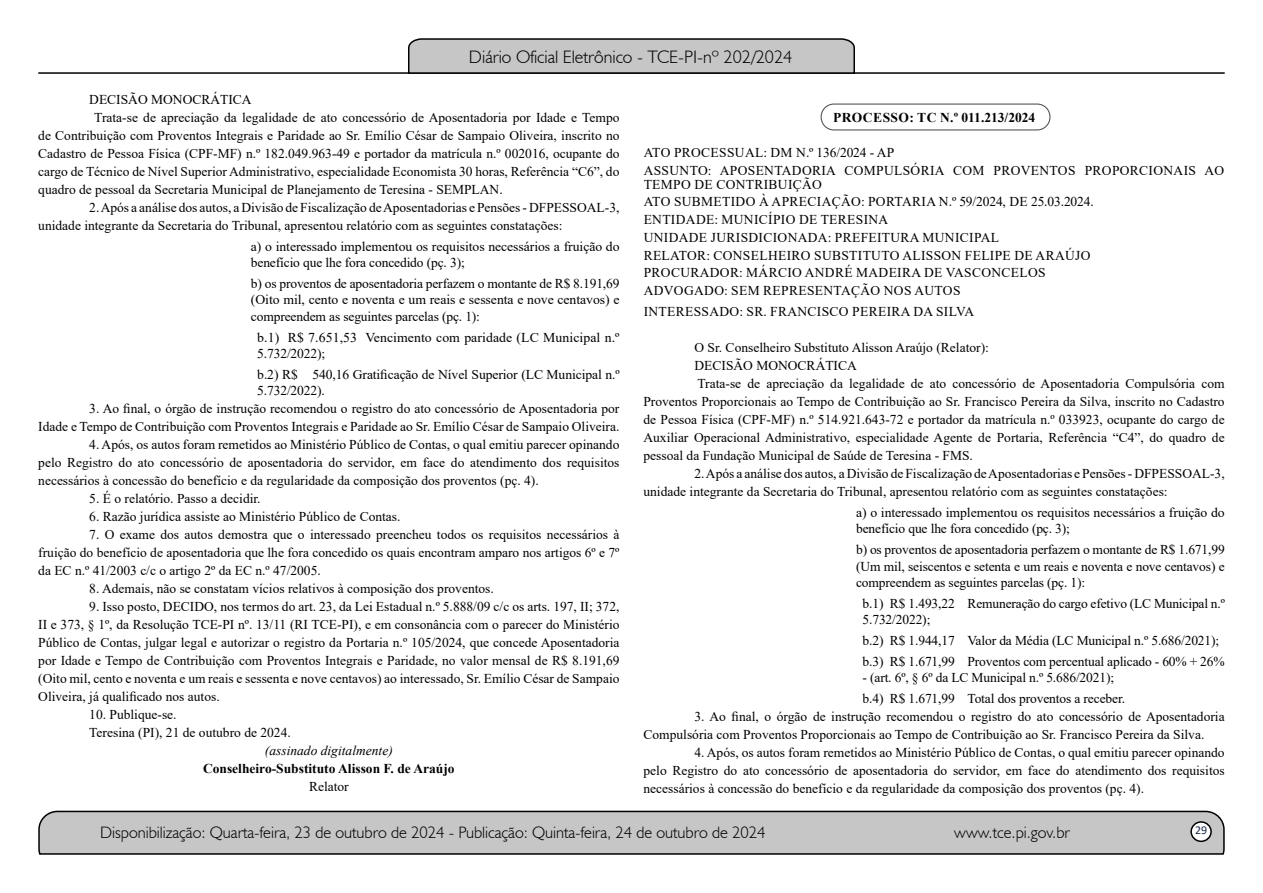
<style>
.page{position:relative;width:1263px;height:893px;background:#fff}
.page>*{position:absolute;margin:0;border:0;box-sizing:border-box;transform-origin:0 0}
.t1{font:300 18px "Humanist 521 BT";color:#000}
.t2{font:300 16.5px "Humanist 521 BT";color:#000}
.t3{font:13.5px/18px "Times New Roman";color:#000}
.t4{font:13.5px/17.7px "Times New Roman";letter-spacing:.025em;color:#000}
.t5{font:700 13.5px "Times New Roman";color:#000}
.t6{font:700 13.5px "Times New Roman";letter-spacing:.035em;color:#000}
.t7{font:italic 13.5px "Times New Roman";color:#000}
.t8{font:12px "Calibri";color:#212d4c}
</style>
<div class="page">
<svg style="left:38px;top:810px;width:1187px;height:45px"></svg>
<div style="left:1191px;top:822px;width:20px;height:19px;background:#fff;border-radius:50%"></div>
<div style="left:1190px;top:821px;width:22px;height:21px;border:2px solid #000;border-radius:50%"></div>
<hr style="left:38px;top:72px;width:1187px;height:2px;background:#000">
<svg style="left:407px;top:38px;width:449px;height:36px"></svg>
<div style="left:820px;top:104px;width:230px;height:27px;border:1px solid #575756;border-radius:13px"></div>
<h1 class="t1" style="left:469px;top:46px;width:325px">Diário Oficial Eletrônico - TCE-PI-nº 202/2024</h1>
<p class="t3" style="left:89px;top:90px;width:164px">DECISÃO MONOCRÁTICA</p>
<p class="t3" style="left:94px;top:108px;width:527px">Trata-se de apreciação da legalidade de ato concessório de Aposentadoria por Idade e Tempo</p>
<p class="t3" style="left:38px;top:126px;width:583px">de Contribuição com Proventos Integrais e Paridade ao Sr. Emílio César de Sampaio Oliveira, inscrito no</p>
<p class="t3" style="left:38px;top:144px;width:583px">Cadastro de Pessoa Física (CPF-MF) n.º 182.049.963-49 e portador da matrícula n.º 002016, ocupante do</p>
<p class="t3" style="left:38px;top:162px;width:583px">cargo de Técnico de Nível Superior Administrativo, especialidade Economista 30 horas, Referência “C6”, do</p>
<p class="t3" style="left:38px;top:180px;width:466px">quadro de pessoal da Secretaria Municipal de Planejamento de Teresina - SEMPLAN.</p>
<p class="t3" style="left:38px;top:198px;width:583px;text-indent:51px">2. Após a análise dos autos, a Divisão de Fiscalização de Aposentadorias e Pensões - DFPESSOAL-3, unidade integrante da Secretaria do Tribunal, apresentou relatório com as seguintes constatações:</p>
<p class="t3" style="left:251px;top:237px;width:370px;line-height:16.5px">a) o interessado implementou os requisitos necessários a fruição do benefício que lhe fora concedido (pç. 3);</p>
<p class="t3" style="left:251px;top:275px;width:370px;line-height:16.5px;text-align:justify">b) os proventos de aposentadoria perfazem o montante de R$ 8.191,69 (Oito mil, cento e noventa e um reais e sessenta e nove centavos) e compreendem as seguintes parcelas (pç. 1):</p>
<p class="t3" style="left:257px;top:328px;width:364px;line-height:16.5px">b.1) R$ 7.651,53 Vencimento com paridade (LC Municipal n.º<br>5.732/2022);</p>
<p class="t3" style="left:257px;top:366px;width:364px;line-height:16.5px">b.2) R$ 540,16 Gratificação de Nível Superior (LC Municipal n.º<br>5.732/2022).</p>
<p class="t3" style="left:38px;top:399px;width:583px;text-align:right">3. Ao final, o órgão de instrução recomendou o registro do ato concessório de Aposentadoria por<br>Idade e Tempo de Contribuição com Proventos Integrais e Paridade ao Sr. Emílio César de Sampaio Oliveira.</p>
<p class="t3" style="left:38px;top:435px;width:583px;text-align:justify;text-indent:51px">4. Após, os autos foram remetidos ao Ministério Público de Contas, o qual emitiu parecer opinando pelo Registro do ato concessório de aposentadoria do servidor, em face do atendimento dos requisitos necessários à concessão do benefício e da regularidade da composição dos proventos (pç. 4).</p>
<p class="t3" style="left:89px;top:489px;width:173px">5. É o relatório. Passo a decidir.</p>
<p class="t3" style="left:89px;top:507px;width:313px">6. Razão jurídica assiste ao Ministério Público de Contas.</p>
<p class="t3" style="left:38px;top:525px;width:583px;text-align:justify;text-indent:51px">7. O exame dos autos demostra que o interessado preencheu todos os requisitos necessários à fruição do benefício de aposentadoria que lhe fora concedido os quais encontram amparo nos artigos 6º e 7º da EC n.º 41/2003 c/c o artigo 2º da EC n.º 47/2005.</p>
<p class="t3" style="left:89px;top:579px;width:406px">8. Ademais, não se constatam vícios relativos à composição dos proventos.</p>
<p class="t3" style="left:38px;top:597px;width:583px;text-align:justify;text-indent:51px">9. Isso posto, DECIDO, nos termos do art. 23, da Lei Estadual n.º 5.888/09 c/c os arts. 197, II; 372, II e 373, § 1º, da Resolução TCE-PI nº. 13/11 (RI TCE-PI), e em consonância com o parecer do Ministério Público de Contas, julgar legal e autorizar o registro da Portaria n.º 105/2024, que concede Aposentadoria por Idade e Tempo de Contribuição com Proventos Integrais e Paridade, no valor mensal de R$ 8.191,69 (Oito mil, cento e noventa e um reais e sessenta e nove centavos) ao interessado, Sr. Emílio César de Sampaio Oliveira, já qualificado nos autos.</p>
<p class="t3" style="left:89px;top:705px;width:203px">10. Publique-se.<br>Teresina (PI), 21 de outubro de 2024.</p>
<p class="t7" style="left:265px;top:741px;width:129px">(assinado digitalmente)</p>
<p class="t5" style="left:203px;top:759px;width:253px">Conselheiro-Substituto Alisson F. de Araújo</p>
<p class="t3" style="left:309px;top:777px;width:41px">Relator</p>
<p class="t6" style="left:833px;top:107px;width:204px">PROCESSO: TC N.º 011.213/2024</p>
<p class="t4" style="left:644px;top:144px;width:582px">ATO PROCESSUAL: DM N.º 136/2024 - AP<br>ASSUNTO: APOSENTADORIA COMPULSÓRIA COM PROVENTOS PROPORCIONAIS AO</p>
<p class="t4" style="left:644px;top:175px;width:452px">TEMPO DE CONTRIBUIÇÃO<br>ATO SUBMETIDO À APRECIAÇÃO: PORTARIA N.º 59/2024, DE 25.03.2024.<br>ENTIDADE: MUNICÍPIO DE TERESINA<br>UNIDADE JURISDICIONADA: PREFEITURA MUNICIPAL<br>RELATOR: CONSELHEIRO SUBSTITUTO ALISSON FELIPE DE ARAÚJO PROCURADOR: MÁRCIO ANDRÉ MADEIRA DE VASCONCELOS ADVOGADO: SEM REPRESENTAÇÃO NOS AUTOS</p>
<p class="t4" style="left:644px;top:302px;width:332px">INTERESSADO: SR. FRANCISCO PEREIRA DA SILVA</p>
<p class="t3" style="left:694px;top:338px;width:296px">O Sr. Conselheiro Substituto Alisson Araújo (Relator):</p>
<p class="t3" style="left:694px;top:356px;width:164px">DECISÃO MONOCRÁTICA</p>
<p class="t3" style="left:697px;top:374px;width:529px">Trata-se de apreciação da legalidade de ato concessório de Aposentadoria Compulsória com</p>
<p class="t3" style="left:643px;top:392px;width:583px">Proventos Proporcionais ao Tempo de Contribuição ao Sr. Francisco Pereira da Silva, inscrito no Cadastro</p>
<p class="t3" style="left:643px;top:410px;width:583px">de Pessoa Física (CPF-MF) n.º 514.921.643-72 e portador da matrícula n.º 033923, ocupante do cargo de</p>
<p class="t3" style="left:643px;top:428px;width:583px">Auxiliar Operacional Administrativo, especialidade Agente de Portaria, Referência “C4”, do quadro de</p>
<p class="t3" style="left:643px;top:446px;width:331px">pessoal da Fundação Municipal de Saúde de Teresina - FMS.</p>
<p class="t3" style="left:643px;top:464px;width:583px;text-indent:51px">2. Após a análise dos autos, a Divisão de Fiscalização de Aposentadorias e Pensões - DFPESSOAL-3, unidade integrante da Secretaria do Tribunal, apresentou relatório com as seguintes constatações:</p>
<p class="t3" style="left:856px;top:504px;width:370px;line-height:16.5px">a) o interessado implementou os requisitos necessários a fruição do benefício que lhe fora concedido (pç. 3);</p>
<p class="t3" style="left:856px;top:541px;width:370px;line-height:16.5px;text-align:justify">b) os proventos de aposentadoria perfazem o montante de R$ 1.671,99 (Um mil, seiscentos e setenta e um reais e noventa e nove centavos) e compreendem as seguintes parcelas (pç. 1):</p>
<p class="t3" style="left:862px;top:595px;width:364px;line-height:16.5px">b.1) R$ 1.493,22 Remuneração do cargo efetivo (LC Municipal n.º<br>5.732/2022);</p>
<p class="t3" style="left:862px;top:630px;width:364px;line-height:20.7px">b.2) R$ 1.944,17 Valor da Média (LC Municipal n.º 5.686/2021); b.3) R$ 1.671,99 Proventos com percentual aplicado - 60% + 26%</p>
<p class="t3" style="left:862px;top:667px;width:264px;line-height:20.7px">- (art. 6º, § 6º da LC Municipal n.º 5.686/2021); b.4) R$ 1.671,99 Total dos proventos a receber.</p>
<p class="t3" style="left:643px;top:707px;width:583px;text-indent:51px">3. Ao final, o órgão de instrução recomendou o registro do ato concessório de Aposentadoria<br>Compulsória com Proventos Proporcionais ao Tempo de Contribuição ao Sr. Francisco Pereira da Silva.</p>
<p class="t3" style="left:643px;top:743px;width:583px;text-align:justify;text-indent:51px">4. Após, os autos foram remetidos ao Ministério Público de Contas, o qual emitiu parecer opinando pelo Registro do ato concessório de aposentadoria do servidor, em face do atendimento dos requisitos necessários à concessão do benefício e da regularidade da composição dos proventos (pç. 4).</p>
<p class="t2" style="left:100px;top:822px;width:667px">Disponibilização: Quarta-feira, 23 de outubro de 2024 - Publicação: Quinta-feira, 24 de outubro de 2024</p>
<p class="t2" style="left:954px;top:822px;width:117px">www.tce.pi.gov.br</p>
<p class="t8" style="left:1195px;top:821px;width:14px">29</p>
</div>
